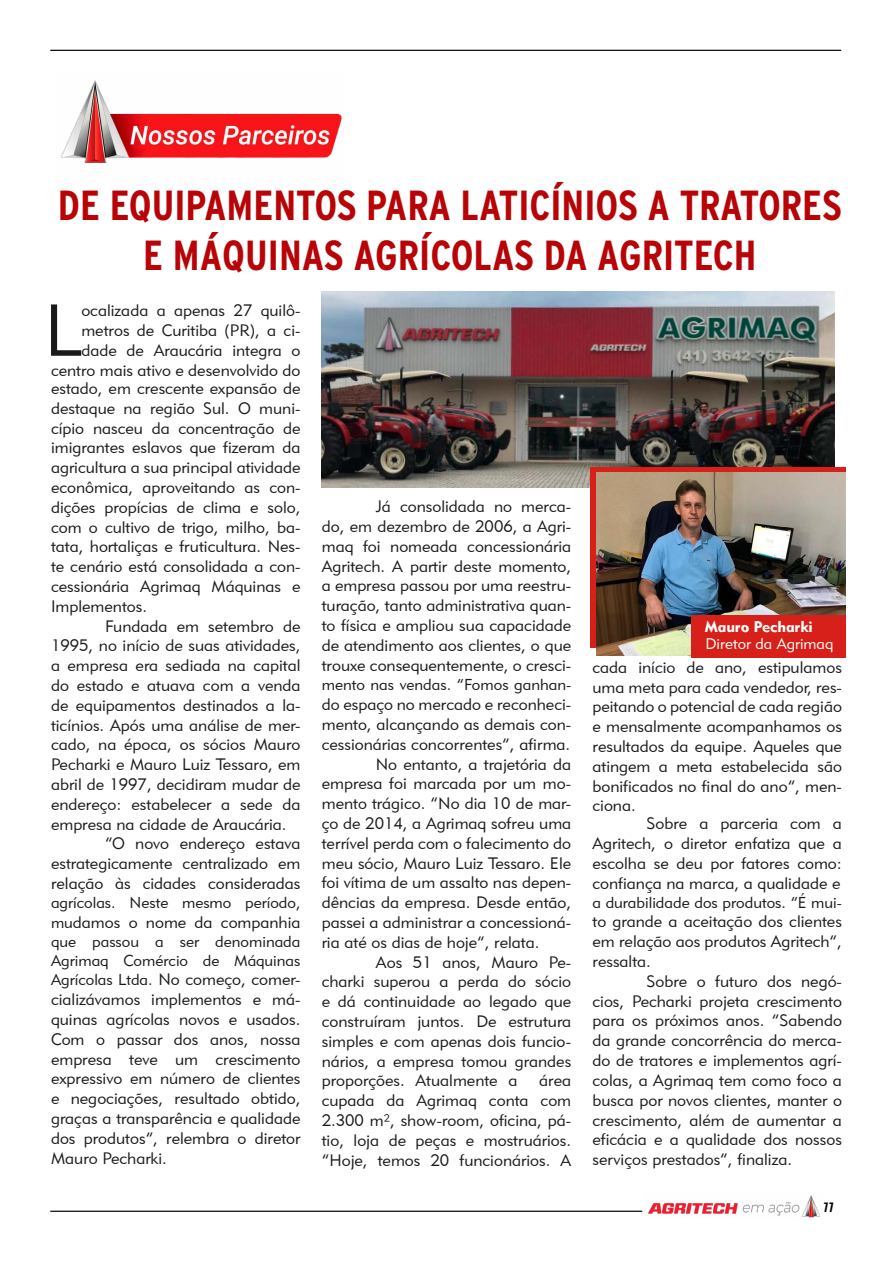
<style>
.page{position:relative;width:893px;height:1263px;background:#fff}
.page>*{position:absolute;margin:0;border:0;box-sizing:border-box;transform-origin:0 0}
.t1{font:72.45px "Geometric 415 BT Lite A";color:#000}
.t2{font:700 condensed 42px/50.4px "Interstate";color:#b80307;text-align:center}
.t3{font:16.5px/19.8px "Geometric 415 BT Lite A";color:#000;text-align:justify}
.t4{font:15.75px/18.9px "Geometric 415 BT Lite A";color:#000}
.t5{font:15.45px "Geometric 415 BT Lite A";color:#fff}
.t6{font:italic 15.45px "Geometric 415 BT Black Italic A";color:#fff}
.t7{font:italic 600 13.5px "Montserrat";color:#000}
.s1{font-size:15.75px}
</style>
<div class="page">
<hr style="left:50px;top:1210px;width:592px;height:2px;background:#000">
<img style="left:648px;top:1195px;width:172px;height:23px">
<hr style="left:50px;top:50px;width:791px;height:1px;background:#000">
<img style="left:60px;top:80px;width:283px;height:83px">
<img style="left:322px;top:292px;width:513px;height:196px">
<div style="left:590px;top:467px;width:255px;height:180px;background:#d62019"></div>
<img style="left:596px;top:472px;width:249px;height:183px">
<div style="left:691px;top:615px;width:154px;height:43px;background:#d62019"></div>
<h2 class="t2" style="left:58px;top:179px;width:785px">DE EQUIPAMENTOS PARA LATICÍNIOS A TRATORES<br>E MÁQUINAS AGRÍCOLAS DA AGRITECH</h2>
<h1 class="t1" style="left:44px;top:286px;width:39px">L</h1>
<p class="t3" style="left:81px;top:300px;width:221px">ocalizada a apenas 27 quilô-</p>
<p class="t3" style="left:81px;top:320px;width:221px">metros de Curitiba (PR), a ci-</p>
<p class="t3" style="left:81px;top:340px;width:221px">dade de Araucária integra o</p>
<p class="t3" style="left:51px;top:360px;width:251px">centro mais ativo e desenvolvido do</p>
<p class="t3" style="left:51px;top:378px;width:251px">estado, em crescente expansão de</p>
<p class="t3" style="left:51px;top:398px;width:251px">destaque na região Sul. O muni-</p>
<p class="t3" style="left:51px;top:418px;width:251px">cípio nasceu da concentração de</p>
<p class="t3" style="left:51px;top:437px;width:251px">imigrantes eslavos que fizeram da</p>
<p class="t3" style="left:51px;top:457px;width:251px">agricultura a sua principal atividade</p>
<p class="t3" style="left:51px;top:477px;width:251px">econômica, aproveitando as con-</p>
<p class="t3" style="left:51px;top:497px;width:251px">dições propícias de clima e solo,</p>
<p class="t3" style="left:51px;top:517px;width:251px">com o cultivo de trigo, milho, ba-</p>
<p class="t3" style="left:51px;top:536px;width:251px">tata, hortaliças e fruticultura. Nes-</p>
<p class="t3" style="left:51px;top:556px;width:251px">te cenário está consolidada a con-</p>
<p class="t3" style="left:51px;top:576px;width:251px">cessionária Agrimaq Máquinas e</p>
<p class="t3" style="left:51px;top:596px;width:98px">Implementos.</p>
<p class="t3" style="left:105px;top:616px;width:197px">Fundada em setembro de</p>
<p class="t3" style="left:51px;top:635px;width:251px">1995, no início de suas atividades,</p>
<p class="t3" style="left:51px;top:655px;width:251px">a empresa era sediada na capital</p>
<p class="t3" style="left:51px;top:675px;width:251px">do estado e atuava com a venda</p>
<p class="t3" style="left:51px;top:695px;width:251px">de equipamentos destinados a la-</p>
<p class="t3" style="left:51px;top:715px;width:251px">ticínios. Após uma análise de mer-</p>
<p class="t3" style="left:51px;top:734px;width:251px">cado, na época, os sócios Mauro</p>
<p class="t3" style="left:51px;top:754px;width:251px">Pecharki e Mauro Luiz Tessaro, em</p>
<p class="t3" style="left:51px;top:774px;width:251px">abril de 1997, decidiram mudar de</p>
<p class="t3" style="left:51px;top:794px;width:251px">endereço: estabelecer a sede da</p>
<p class="t3" style="left:51px;top:814px;width:237px">empresa na cidade de Araucária.</p>
<p class="t3" style="left:105px;top:833px;width:197px">“O novo endereço estava</p>
<p class="t3" style="left:51px;top:853px;width:251px">estrategicamente centralizado em</p>
<p class="t3" style="left:51px;top:873px;width:251px">relação às cidades consideradas</p>
<p class="t4" style="left:51px;top:893px;width:251px">agrícolas. Neste mesmo período,</p>
<p class="t3" style="left:51px;top:912px;width:251px"><span class="s1">mu</span>damos o nome da companhia</p>
<p class="t4" style="left:51px;top:931px;width:251px">que passou a ser denominada<br>Agrimaq Comércio de Máquinas</p>
<p class="t3" style="left:51px;top:969px;width:251px"><span class="s1">Agrícolas Ltda.</span> No começo, comer&shy;cializávamos implementos e má&shy;quinas agrícolas novos e usados.<br>Com o passar dos anos, nossa empresa teve um crescimento expressivo em número de clientes e negociações, resultado obtido, graças a transparência e qualidade dos produtos”, relembra o diretor Mauro Pecharki.</p>
<p class="t3" style="left:322px;top:496px;width:251px;text-indent:54px">Já consolidada no merca&shy;do, em dezembro de 2006, a Agri&shy;maq foi nomeada concessionária Agritech. A partir deste momento, a empresa passou por uma reestru&shy;turação, tanto administrativa quan&shy;to física e ampliou sua capacidade de atendimento aos clientes, o que trouxe consequentemente, o cresci-</p>
<p class="t4" style="left:322px;top:675px;width:251px">mento nas vendas. “Fomos ganhan-</p>
<p class="t3" style="left:322px;top:694px;width:251px">do espaço no mercado e reconheci-</p>
<p class="t3" style="left:322px;top:714px;width:251px">mento, alcançando as demais con-</p>
<p class="t3" style="left:322px;top:734px;width:250px">cessionárias concorrentes”, afirma.</p>
<p class="t3" style="left:376px;top:754px;width:197px">No entanto, a trajetória da</p>
<p class="t3" style="left:322px;top:773px;width:251px">empresa foi marcada por um mo-</p>
<p class="t3" style="left:322px;top:793px;width:251px">mento trágico. “No dia 10 de mar-</p>
<p class="t3" style="left:322px;top:813px;width:251px">ço de 2014, a Agrimaq sofreu uma</p>
<p class="t3" style="left:322px;top:833px;width:251px">terrível perda com o falecimento do</p>
<p class="t3" style="left:322px;top:853px;width:251px">meu sócio, Mauro Luiz Tessaro. Ele</p>
<p class="t3" style="left:322px;top:872px;width:251px">foi vítima de um assalto nas depen-</p>
<p class="t3" style="left:322px;top:892px;width:251px">dências da empresa. Desde então,</p>
<p class="t3" style="left:322px;top:912px;width:251px">passei a administrar a concessioná-</p>
<p class="t3" style="left:322px;top:932px;width:219px">ria até os dias de hoje”, relata.</p>
<p class="t3" style="left:376px;top:952px;width:197px">Aos 51 anos, Mauro Pe-</p>
<p class="t3" style="left:322px;top:971px;width:251px">charki superou a perda do sócio</p>
<p class="t3" style="left:322px;top:991px;width:251px">e dá continuidade ao legado que</p>
<p class="t3" style="left:322px;top:1011px;width:251px">construíram juntos. De estrutura</p>
<p class="t3" style="left:322px;top:1031px;width:251px">simples e com apenas dois funcio-</p>
<p class="t3" style="left:322px;top:1051px;width:251px">nários, a empresa tomou grandes</p>
<p class="t3" style="left:322px;top:1070px;width:197px">proporções. Atualmente a</p>
<p class="t3" style="left:322px;top:1070px;width:251px;text-indent:218px">área cupada da Agrimaq conta com 2.300 m², show-room, oficina, pá&shy;tio, loja de peças e mostruários. “Hoje, temos 20 funcionários. A</p>
<p class="t6" style="left:705px;top:617px;width:112px">M auro Pecharki</p>
<p class="t5" style="left:705px;top:634px;width:129px">Diretor da Agrimaq</p>
<p class="t3" style="left:592px;top:657px;width:251px">cada início de ano, estipulamos uma meta para cada vendedor, res&shy;peitando o potencial de cada região e mensalmente acompanhamos os resultados da equipe. Aqueles que atingem a meta estabelecida são bonificados no final do ano”, men&shy;ciona.</p>
<p class="t3" style="left:592px;top:813px;width:251px;text-indent:54px">Sobre a parceria com a Agritech, o diretor enfatiza que a escolha se deu por fatores como: confiança na marca, a qualidade e</p>
<p class="t4" style="left:592px;top:892px;width:251px">a durabilidade dos produtos. “É mui-</p>
<p class="t3" style="left:592px;top:911px;width:251px">to grande a aceitação dos clientes em relação aos produtos Agritech”, ressalta.</p>
<p class="t3" style="left:592px;top:971px;width:251px;text-indent:54px">Sobre o futuro dos negó&shy;cios, Pecharki projeta crescimento para os próximos anos. “Sabendo da grande concorrência do merca&shy;do de tratores e implementos agrí&shy;colas, a Agrimaq tem como foco a busca por novos clientes, manter o crescimento, além de aumentar a eficácia e a qualidade dos nossos serviços prestados”, finaliza.</p>
<p class="t7" style="left:823px;top:1197px;width:12px">11</p>
</div>
